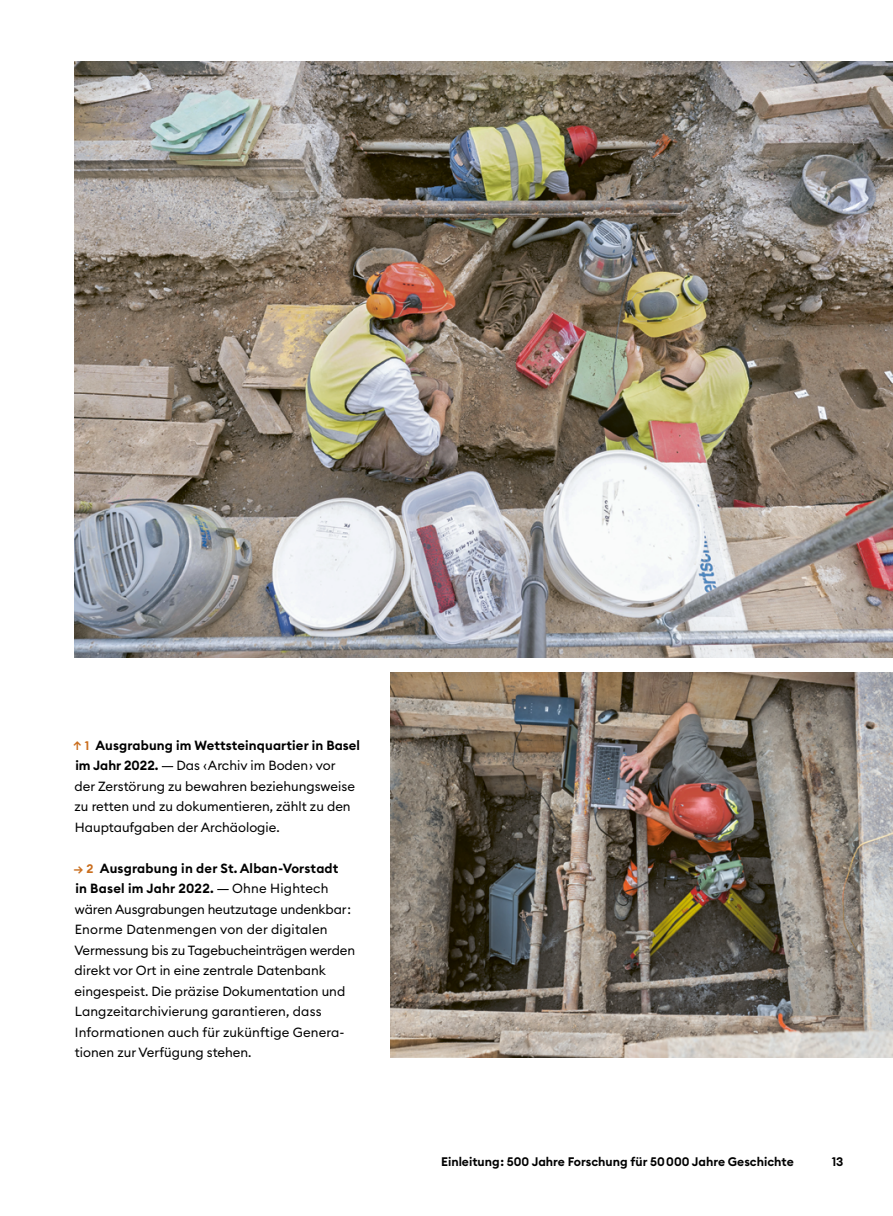
<style>
.page{position:relative;width:893px;height:1216px;background:#fff}
.page>*{position:absolute;margin:0;border:0;box-sizing:border-box;transform-origin:0 0}
.Abb_Legende_fett{font:13.12px/20.5px "Euclid Circular B";color:#000}
.Abb_Legende_fett-2{font:600 13.12px/20.5px "Euclid Circular B";letter-spacing:.01em;color:#000}
.t1{font:600 12.25px "Euclid Circular B";color:#000}
.s1{font-size:12.25px;color:#ca6e1e}
</style>
<div class="page">
<img style="left:391px;top:672px;width:502px;height:385px">
<svg style="left:217px;top:889px;width:12px;height:1px"></svg>
<img style="left:74px;top:61px;width:819px;height:596px">
<p class="Abb_Legende_fett-2" style="left:73px;top:735px;width:288px"><span class="s1">↑ 1</span> Ausgrabung im Wettsteinquartier in Basel im Jahr 2022.</p>
<p class="Abb_Legende_fett" style="left:75px;top:755px;width:282px;text-indent:102px">Das ‹Archiv im Boden› vor der Zerstörung zu bewahren beziehungsweise zu retten und zu dokumentieren, zählt zu den Hauptaufgaben der Archäologie.</p>
<p class="Abb_Legende_fett-2" style="left:74px;top:857px;width:266px"><span class="s1">→ 2</span> Ausgrabung in der St. Alban-Vorstadt in Basel im Jahr 2022.</p>
<p class="Abb_Legende_fett" style="left:74px;top:878px;width:282px;text-indent:158px">Ohne Hightech wären Ausgrabungen heutzutage undenkbar:<br>Enorme Datenmengen von der digitalen Vermessung bis zu Tagebucheinträgen werden direkt vor Ort in eine zentrale Datenbank eingespeist. Die präzise Dokumentation und Langzeitarchivierung garantieren, dass Informationen auch für zukünftige Genera&shy;tionen zur Verfügung stehen.</p>
<p class="t1" style="left:441px;top:1153px;width:354px">Einleitung: 500 Jahre Forschung für 50 000 Jahre Geschichte</p>
<p class="t1" style="left:832px;top:1153px;width:13px">13</p>
</div>
